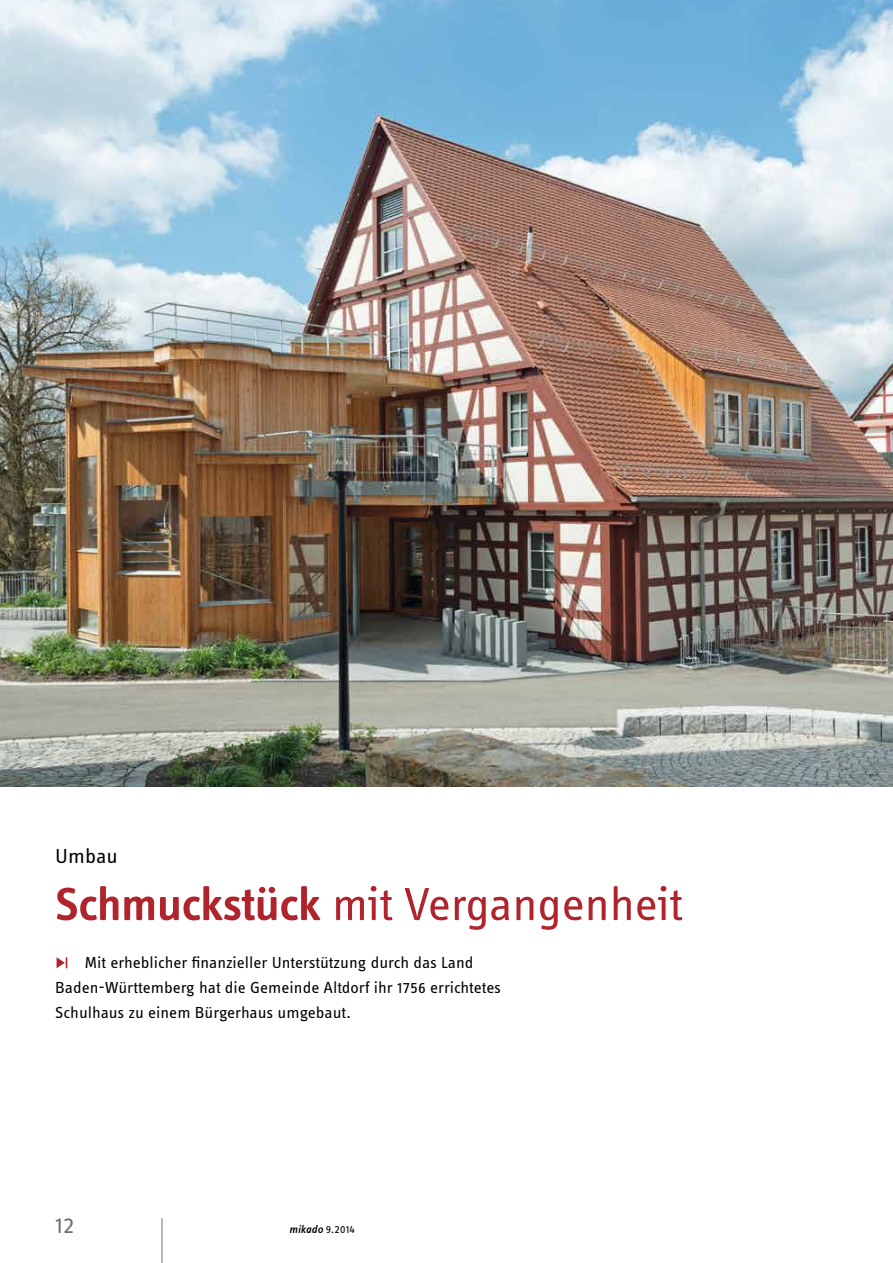
<style>
.page{position:relative;width:893px;height:1263px;background:#fff}
.page>*{position:absolute;margin:0;border:0;box-sizing:border-box;transform-origin:0 0}
.t1{font:48px "Info OT Disp";color:#b0252d;scale:1.05 1}
.t2{font:24px "Info OT Text";color:#707172;scale:1.05 1}
.t3{font:21px "Info OT Text";letter-spacing:-.005em;color:#000;scale:1.05 1}
.t4{font:16.5px/24.8px "Info OT Text";color:#000;scale:1.05 1}
.t5{font:italic 500 11.4px "Info OT Text";letter-spacing:.01em;color:#000;scale:1.05 1}
.s1{font-weight:600}
.s2{font-weight:400;font-style:normal}
</style>
<div class="page">
<hr style="left:162px;top:1218px;width:1px;height:45px;background:#707172">
<img style="left:0;top:0;width:893px;height:786px">
<svg style="left:57px;top:957px;width:10px;height:11px"></svg>
<p class="t3" style="left:55px;top:843px;width:61px">Umbau</p>
<h1 class="t1" style="left:55px;top:874px;width:599px"><span class="s1">Schmuckstück</span> mit Vergangenheit</h1>
<p class="t4" style="left:55px;top:950px;width:426px;text-indent:29px">Mit erheblicher finanzieller Unterstützung durch das Land<br>Baden-Württemberg hat die Gemeinde Altdorf ihr 1756 errichtetes<br>Schulhaus zu einem Bürgerhaus umgebaut.</p>
<h2 class="t2" style="left:55px;top:1210px;width:20px">12</h2>
<p class="t5" style="left:289px;top:1222px;width:64px">mikado <span class="s2">9.2014</span></p>
</div>
